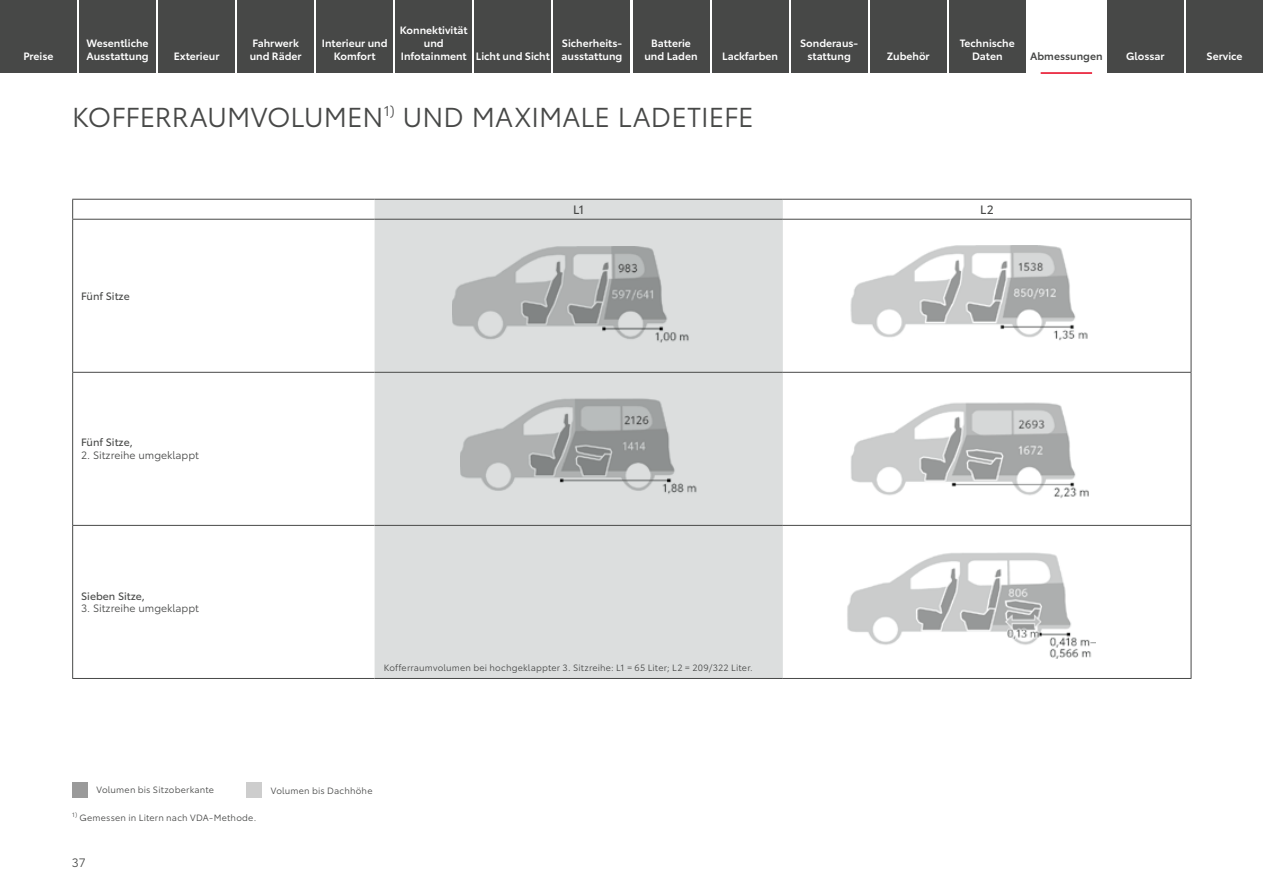
<style>
.page{position:relative;width:1263px;height:893px;background:#fff}
.page>*{position:absolute;margin:0;border:0;box-sizing:border-box;transform-origin:0 0}
._1_Headline{font:27px "Toyota Type";color:#474847}
._1_Kopfzeile_mittig_b{font:12px "Toyota Type";color:#474847}
.t1{font:12px "Toyota Type";color:#474847}
._1_Verlinkung{font:600 10.5px/12.6px "Toyota Type";color:#fff;text-align:center}
._1_Inhalt_links_b{font:10.5px "Toyota Type";color:#474847}
._1_Inhalt_links{font:10.5px "Toyota Type";color:#474847}
._1_Inhalt_mittig_PREIS{font:10.5px "Toyota Type";color:#474847}
._1_Verlinkung_aktuell{font:600 10.5px "Toyota Type";color:#474847}
._1_Fußzeilen{font:9px "Toyota Type";letter-spacing:.02em;color:#474847}
</style>
<div class="page">
<div style="left:72px;top:782px;width:16px;height:15px;background:#9a9a9a"></div>
<div style="left:247px;top:782px;width:15px;height:16px;background:#cdcdcd"></div>
<div style="left:375px;top:220px;width:408px;height:458px;background:#dcdede"></div>
<svg style="left:72px;top:199px;width:1120px;height:20px"></svg>
<hr style="left:72px;top:219px;width:303px;height:1px;background:#474847">
<hr style="left:72px;top:220px;width:1px;height:152px;background:#474847">
<hr style="left:375px;top:219px;width:408px;height:1px;background:#474847">
<hr style="left:783px;top:219px;width:408px;height:1px;background:#474847">
<hr style="left:1191px;top:220px;width:1px;height:152px;background:#474847">
<hr style="left:72px;top:372px;width:303px;height:1px;background:#474847">
<hr style="left:72px;top:373px;width:1px;height:152px;background:#474847">
<hr style="left:375px;top:372px;width:408px;height:1px;background:#474847">
<hr style="left:783px;top:372px;width:408px;height:1px;background:#474847">
<hr style="left:1191px;top:373px;width:1px;height:152px;background:#474847">
<hr style="left:72px;top:525px;width:303px;height:1px;background:#474847">
<hr style="left:72px;top:526px;width:1px;height:152px;background:#474847">
<hr style="left:375px;top:525px;width:408px;height:1px;background:#474847">
<hr style="left:783px;top:525px;width:408px;height:1px;background:#474847">
<hr style="left:1191px;top:526px;width:1px;height:152px;background:#474847">
<hr style="left:72px;top:678px;width:303px;height:1px;background:#474847">
<hr style="left:375px;top:678px;width:408px;height:1px;background:#474847">
<hr style="left:783px;top:678px;width:408px;height:1px;background:#474847">
<img style="left:453px;top:247px;width:251px;height:98px">
<img style="left:850px;top:245px;width:238px;height:96px">
<img style="left:461px;top:391px;width:239px;height:116px">
<img style="left:850px;top:402px;width:239px;height:96px">
<img style="left:847px;top:552px;width:249px;height:107px">
<div style="left:0;top:0;width:77px;height:72px;background:#474847"></div>
<div style="left:79px;top:0;width:77px;height:72px;background:#474847"></div>
<div style="left:158px;top:0;width:77px;height:72px;background:#474847"></div>
<div style="left:316px;top:0;width:77px;height:72px;background:#474847"></div>
<div style="left:395px;top:0;width:77px;height:72px;background:#474847"></div>
<div style="left:553px;top:0;width:77px;height:72px;background:#474847"></div>
<div style="left:712px;top:0;width:76px;height:72px;background:#474847"></div>
<div style="left:791px;top:0;width:77px;height:72px;background:#474847"></div>
<div style="left:870px;top:0;width:77px;height:72px;background:#474847"></div>
<div style="left:949px;top:0;width:77px;height:72px;background:#474847"></div>
<hr style="left:1041px;top:72px;width:51px;height:2px;background:#e7001d">
<div style="left:1107px;top:0;width:77px;height:72px;background:#474847"></div>
<div style="left:1186px;top:0;width:77px;height:72px;background:#474847"></div>
<div style="left:474px;top:0;width:77px;height:72px;background:#474847"></div>
<div style="left:237px;top:0;width:77px;height:72px;background:#474847"></div>
<div style="left:632px;top:0;width:77px;height:72px;background:#474847"></div>
<p class="_1_Verlinkung" style="left:23px;top:49px;width:32px">Preise</p>
<p class="_1_Verlinkung" style="left:86px;top:36px;width:64px;text-align:left">Wesentliche<br>Ausstattung</p>
<p class="_1_Verlinkung" style="left:174px;top:49px;width:47px">Exterieur</p>
<p class="_1_Verlinkung" style="left:400px;top:23px;width:69px">Konnektivität und<br>Infotainment</p>
<p class="_1_Verlinkung" style="left:250px;top:36px;width:53px;text-align:left">Fahrwerk und Räder</p>
<p class="_1_Verlinkung" style="left:644px;top:36px;width:55px">Batterie und Laden</p>
<p class="_1_Verlinkung" style="left:322px;top:36px;width:67px">Interieur und<br>Komfort</p>
<p class="_1_Verlinkung" style="left:561px;top:36px;width:63px;text-align:left">Sicherheits&shy;ausstattung</p>
<p class="_1_Verlinkung" style="left:800px;top:36px;width:60px">Sonderaus&shy;stattung</p>
<p class="_1_Verlinkung" style="left:960px;top:36px;width:56px">Technische</p>
<p class="_1_Verlinkung" style="left:722px;top:49px;width:57px">Lackfarben</p>
<p class="_1_Verlinkung" style="left:476px;top:49px;width:75px">Licht und Sicht</p>
<p class="_1_Verlinkung" style="left:972px;top:49px;width:32px">Daten</p>
<p class="_1_Verlinkung_aktuell" style="left:1030px;top:48px;width:74px">Abmessungen</p>
<p class="_1_Verlinkung" style="left:1126px;top:49px;width:40px">Glossar</p>
<p class="_1_Verlinkung" style="left:1206px;top:49px;width:37px">Service</p>
<p class="_1_Verlinkung" style="left:887px;top:49px;width:44px">Zubehör</p>
<p class="_1_Headline" style="left:72px;top:97px;width:683px">KOFFERRAUMVOLUMEN<sup>1)</sup> UND MAXIMALE LADETIEFE</p>
<p class="_1_Inhalt_links_b" style="left:81px;top:288px;width:50px">Fünf Sitze</p>
<p class="_1_Kopfzeile_mittig_b" style="left:573px;top:200px;width:13px">L1</p>
<p class="_1_Kopfzeile_mittig_b" style="left:980px;top:200px;width:15px">L2</p>
<p class="_1_Inhalt_links_b" style="left:81px;top:435px;width:53px">Fünf Sitze,</p>
<p class="_1_Inhalt_links" style="left:81px;top:448px;width:119px">2. Sitzreihe umgeklappt</p>
<p class="_1_Inhalt_links_b" style="left:81px;top:588px;width:65px">Sieben Sitze,</p>
<p class="_1_Inhalt_mittig_PREIS" style="left:81px;top:600px;width:119px">3. Sitzreihe umgeklappt</p>
<p class="_1_Fußzeilen" style="left:384px;top:661px;width:371px">Kofferraumvolumen bei hochgeklappter 3. Sitzreihe: L1 = 65 Liter; L2 = 209/322 Liter.</p>
<p class="_1_Fußzeilen" style="left:97px;top:783px;width:119px">Volumen bis Sitzoberkante</p>
<p class="_1_Fußzeilen" style="left:271px;top:784px;width:103px">Volumen bis Dachhöhe</p>
<p class="_1_Fußzeilen" style="left:72px;top:811px;width:185px"><sup>1)</sup> Gemessen in Litern nach VDA-Methode.</p>
<p class="t1" style="left:72px;top:854px;width:15px">37</p>
</div>
